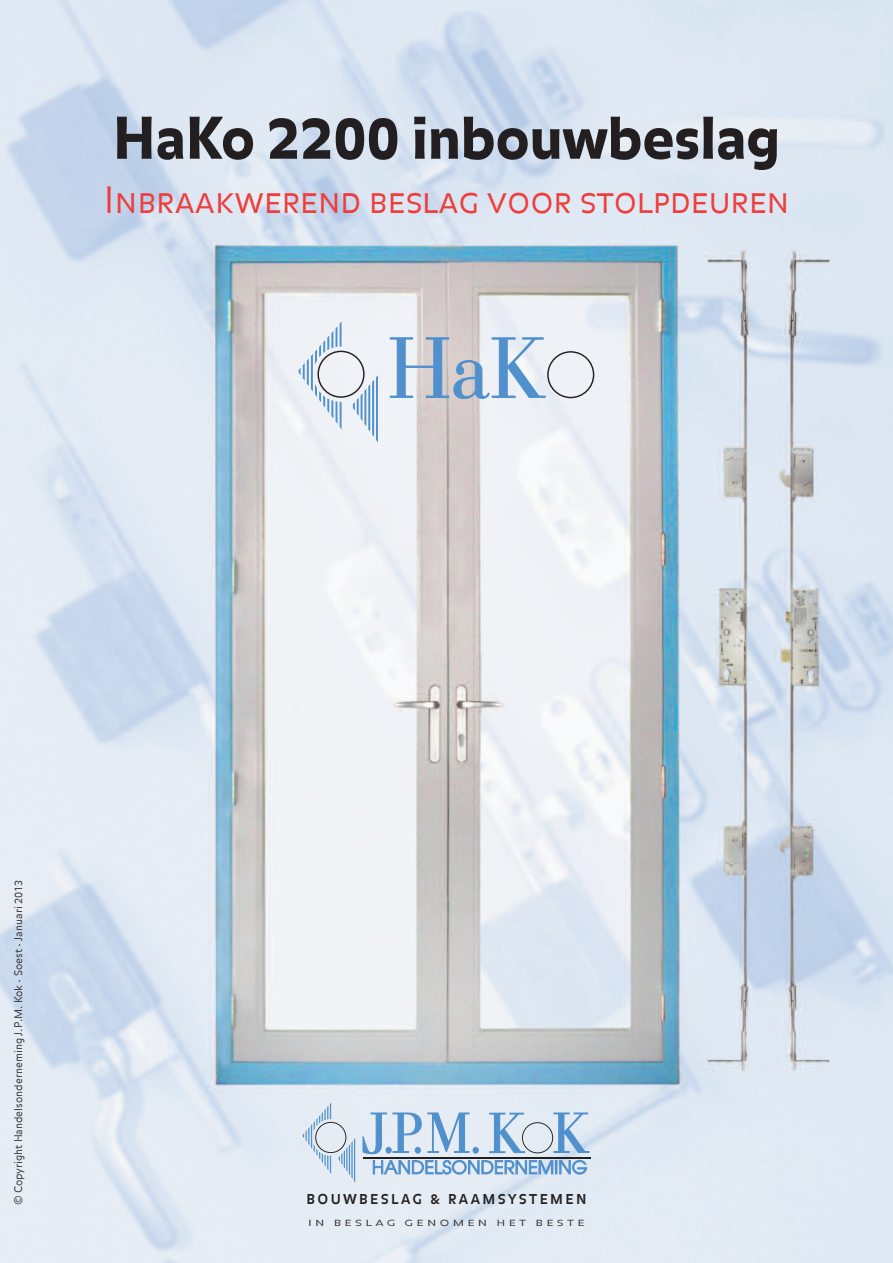
<style>
.page{position:relative;width:893px;height:1263px;background:#fff}
.page>*{position:absolute;margin:0;border:0;box-sizing:border-box;transform-origin:0 0}
.t1{font:900 57px "Balance";color:#231f20}
.t2{font:36px "Balance Light Caps";color:#ee3d3c}
.t3{font:700 13.5px "Balance";letter-spacing:.18em;color:#231f20}
.t4{font:300 10.5px "Balance";color:#231f20}
.t5{font:8.4px "Balance Light Caps";letter-spacing:.275em;color:#231f20;scale:1.43 1}
</style>
<div class="page">
<img style="left:0;top:0;width:893px;height:1263px">
<hr style="left:363px;top:1157px;width:227px;height:1px;background:#231f20">
<svg style="left:363px;top:1113px;width:226px;height:61px;background:#b0c7df"></svg>
<svg style="left:303px;top:1102px;width:52px;height:80px;background:#d1ddeb"></svg>
<svg style="left:299px;top:321px;width:79px;height:121px"></svg>
<svg style="left:390px;top:337px;width:204px;height:62px;background:#bfcede"></svg>
<h1 class="t1" style="left:113px;top:106px;width:669px">HaKo 2200 inbouwbeslag</h1>
<h2 class="t2" style="left:104px;top:180px;width:687px">Inbraakwerend beslag voor stolpdeuren</h2>
<p class="t4" style="left:12px;top:1204px;width:326px;rotate:-90deg">© Copyright Handelsonderneming J.P.M. Kok - Soest - Januari 2013</p>
<p class="t3" style="left:306px;top:1191px;width:282px">BOUWBESLAG &amp; RAAMSYSTEMEN</p>
<p class="t5" style="left:308px;top:1218px;width:195px">IN BESLAG GENOMEN HET BESTE</p>
</div>
